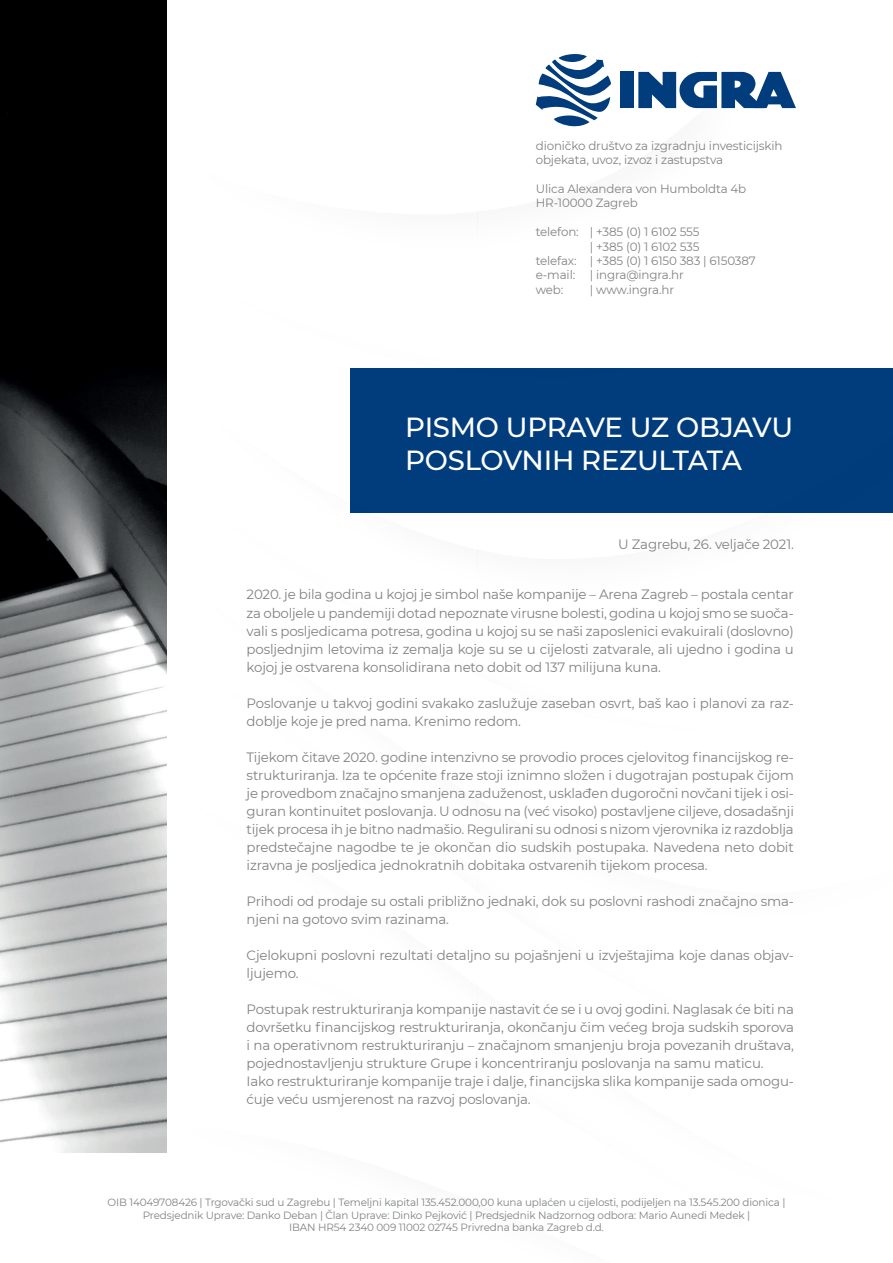
<style>
.page{position:relative;width:893px;height:1263px;background:#fff}
.page>*{position:absolute;margin:0;border:0;box-sizing:border-box;transform-origin:0 0}
.t1{font:500 27.6px/33.2px "Montserrat";letter-spacing:-.01em;color:#fff}
.t2{font:13.5px/18px "Montserrat";letter-spacing:-.015em;color:#808285}
.t3{font:12px "Montserrat";letter-spacing:-.015em;color:#808285}
.t4{font:10.5px "Montserrat";letter-spacing:-.015em;color:#808285}
</style>
<div class="page">
<img style="left:0;top:0;width:167px;height:1152px">
<svg style="left:142px;top:54px;width:654px;height:162px"></svg>
<div style="left:350px;top:368px;width:543px;height:144px;background:#013d7d"></div>
<p class="t3" style="left:536px;top:137px;width:248px">dioničko društvo za izgradnju investicijskih</p>
<p class="t3" style="left:536px;top:152px;width:189px">objekata, uvoz, izvoz i zastupstva</p>
<p class="t3" style="left:536px;top:180px;width:212px">Ulica Alexandera von Humboldta 4b</p>
<p class="t3" style="left:536px;top:195px;width:104px">HR-10000 Zagreb</p>
<p class="t3" style="left:536px;top:224px;width:165px">telefon: | +385 (0) 1 6102 555</p>
<p class="t3" style="left:590px;top:238px;width:111px">| +385 (0) 1 6102 535</p>
<p class="t3" style="left:536px;top:252px;width:222px">telefax: | +385 (0) 1 6150 383 | 6150387</p>
<p class="t3" style="left:536px;top:267px;width:150px">e-mail: | ingra@ingra.hr</p>
<p class="t3" style="left:536px;top:281px;width:29px">web:</p>
<p class="t3" style="left:590px;top:281px;width:86px">| www.ingra.hr</p>
<p class="t1" style="left:405px;top:409px;width:389px">PISMO UPRAVE UZ OBJAVU<br>POSLOVNIH REZULTATA</p>
<p class="t2" style="left:618px;top:535px;width:177px">U Zagrebu, 26. veljače 2021.</p>
<p class="t2" style="left:247px;top:585px;width:549px;text-align:justify">2020. je bila godina u kojoj je simbol naše kompanije – Arena Zagreb – postala centar za oboljele u pandemiji dotad nepoznate virusne bolesti, godina u kojoj smo se suoča&shy;vali s posljedicama potresa, godina u kojoj su se naši zaposlenici evakuirali (doslovno) posljednjim letovima iz zemalja koje su se u cijelosti zatvarale, ali ujedno i godina u kojoj je ostvarena konsolidirana neto dobit od 137 milijuna kuna.</p>
<p class="t2" style="left:247px;top:693px;width:549px">Poslovanje u takvoj godini svakako zaslužuje zaseban osvrt, baš kao i planovi za raz&shy;doblje koje je pred nama. Krenimo redom.</p>
<p class="t2" style="left:247px;top:747px;width:549px;text-align:justify">Tijekom čitave 2020. godine intenzivno se provodio proces cjelovitog financijskog re&shy;strukturiranja. Iza te općenite fraze stoji iznimno složen i dugotrajan postupak čijom je provedbom značajno smanjena zaduženost, usklađen dugoročni novčani tijek i osi&shy;guran kontinuitet poslovanja. U odnosu na (već visoko) postavljene ciljeve, dosadašnji tijek procesa ih je bitno nadmašio. Regulirani su odnosi s nizom vjerovnika iz razdoblja predstečajne nagodbe te je okončan dio sudskih postupaka. Navedena neto dobit izravna je posljedica jednokratnih dobitaka ostvarenih tijekom procesa.</p>
<p class="t2" style="left:247px;top:891px;width:549px">Prihodi od prodaje su ostali približno jednaki, dok su poslovni rashodi značajno sma&shy;njeni na gotovo svim razinama.</p>
<p class="t2" style="left:247px;top:945px;width:549px">Cjelokupni poslovni rezultati detaljno su pojašnjeni u izvještajima koje danas objav&shy;ljujemo.</p>
<p class="t2" style="left:247px;top:999px;width:549px;text-align:justify">Postupak restrukturiranja kompanije nastavit će se i u ovoj godini. Naglasak će biti na dovršetku financijskog restrukturiranja, okončanju čim većeg broja sudskih sporova i na operativnom restrukturiranju – značajnom smanjenju broja povezanih društava, pojednostavljenju strukture Grupe i koncentriranju poslovanja na samu maticu.</p>
<p class="t2" style="left:247px;top:1071px;width:549px">Iako restrukturiranje kompanije traje i dalje, financijska slika kompanije sada omogu&shy;ćuje veću usmjerenost na razvoj poslovanja.</p>
<p class="t4" style="left:108px;top:1195px;width:679px">OIB 14049708426 | Trgovački sud u Zagrebu | Temeljni kapital 135.452.000,00 kuna uplaćen u cijelosti, podijeljen na 13.545.200 dionica |</p>
<p class="t4" style="left:143px;top:1208px;width:609px">Predsjednik Uprave: Danko Deban | Član Uprave: Dinko Pejković | Predsjednik Nadzornog odbora: Mario Aunedi Medek |</p>
<p class="t4" style="left:289px;top:1220px;width:316px">IBAN HR54 2340 009 11002 02745 Privredna banka Zagreb d.d.</p>
</div>
